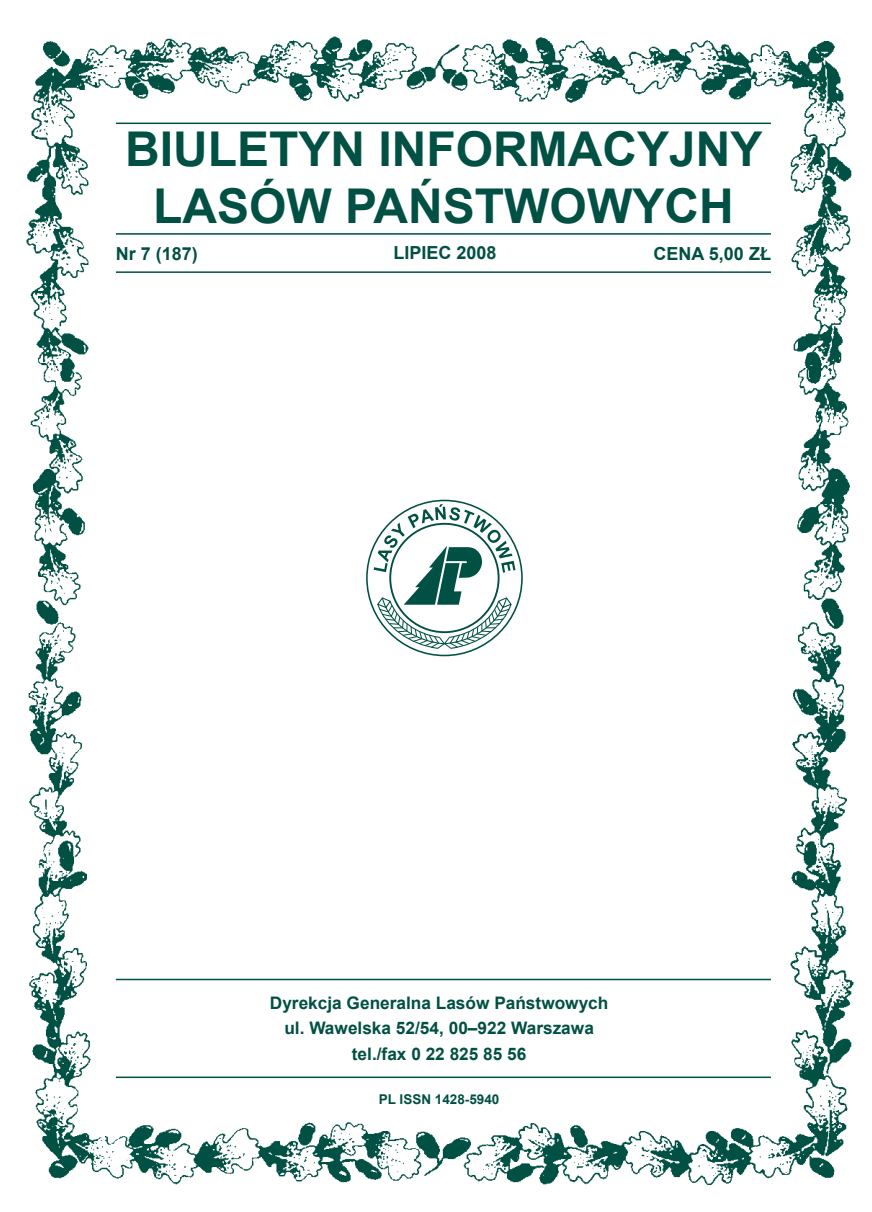
<style>
.page{position:relative;width:872px;height:1212px;background:#fff}
.page>*{position:absolute;margin:0;border:0;box-sizing:border-box;transform-origin:0 0}
.t1{font:700 48px/57px "Arial";color:#005043;text-align:center}
.t2{font:700 18px "Arial";color:#005043}
.t3{font:700 17.25px/25.5px "Arial";color:#005043;text-align:center}
.t4{font:700 13.5px "Arial";color:#005043}
</style>
<div class="page">
<img style="left:26px;top:36px;width:828px;height:1149px">
<div style="left:368px;top:501px;width:153px;height:154px;background:#fff;border-radius:50%"></div>
<svg style="left:373px;top:504px;width:142px;height:145px"></svg>
<hr style="left:116px;top:233px;width:655px;height:2px;background:#005043">
<hr style="left:116px;top:123px;width:655px;height:1px;background:#005043">
<hr style="left:116px;top:271px;width:655px;height:2px;background:#005043">
<hr style="left:116px;top:979px;width:655px;height:1px;background:#005043">
<hr style="left:116px;top:1076px;width:655px;height:2px;background:#005043">
<h1 class="t1" style="left:125px;top:122px;width:639px">BIULETYN INFORMACYJNY<br>LASÓW PAŃSTWOWYCH</h1>
<p class="t2" style="left:116px;top:242px;width:84px">Nr 7 (187)</p>
<p class="t2" style="left:393px;top:241px;width:105px">LIPIEC 2008</p>
<p class="t2" style="left:653px;top:242px;width:119px">CENA 5,00 ZŁ</p>
<p class="t3" style="left:270px;top:991px;width:340px">Dyrekcja Generalna Lasów Państwowych ul. Wawelska 52/54, 00–922 Warszawa tel./fax 0 22 825 85 56</p>
<p class="t4" style="left:379px;top:1090px;width:122px">PL ISSN 1428-5940</p>
</div>
